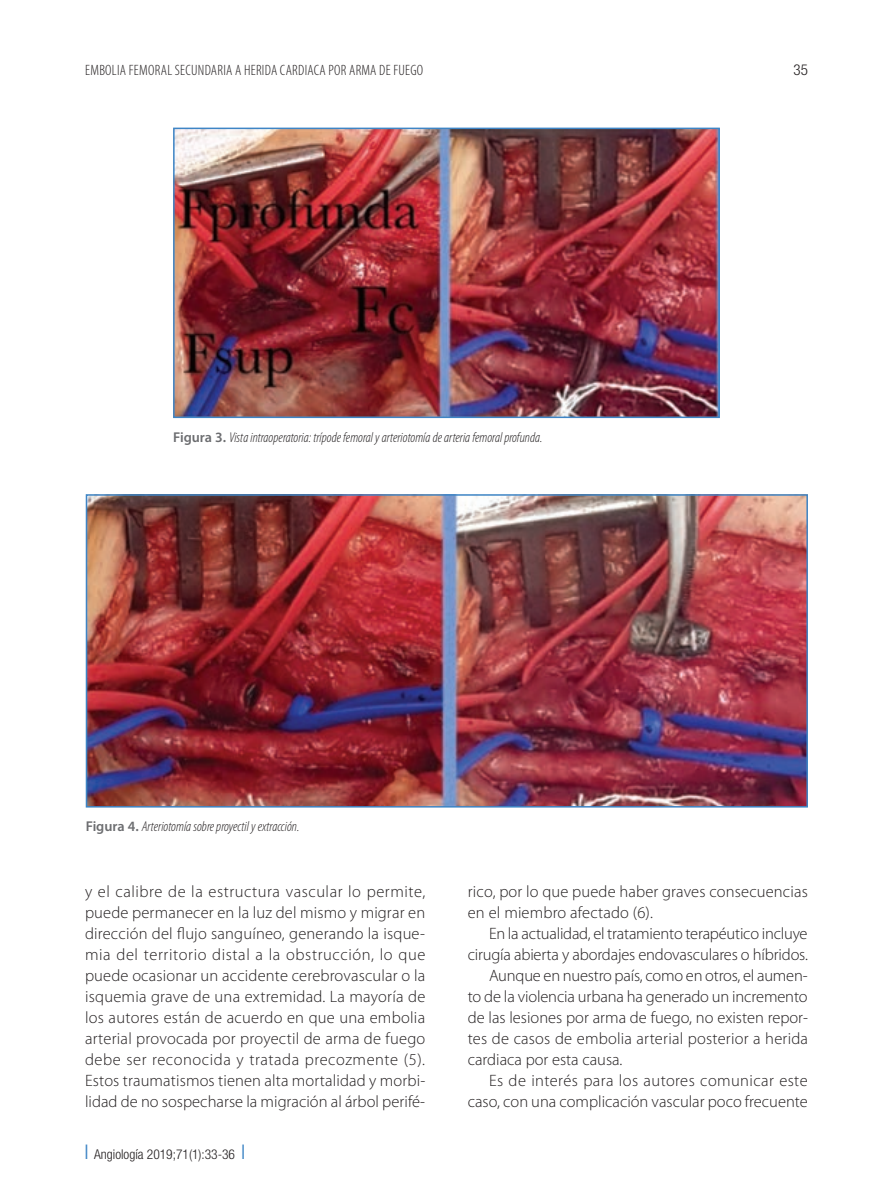
<style>
.page{position:relative;width:893px;height:1191px;background:#fff}
.page>*{position:absolute;margin:0;border:0;box-sizing:border-box;transform-origin:0 0}
.t1{font:300 16.5px/21px "Myriad Pro";color:#231f20;text-align:justify}
.t2{font:300 16.5px "Myriad Pro";letter-spacing:.025em;color:#231f20}
.t3{font:300 condensed 15px "Myriad Pro";letter-spacing:.02em;color:#231f20}
.t4{font:300 condensed 15px "Helvetica Neue LT Std";color:#231f20}
.t5{font:italic 300 condensed 14.25px "Myriad Pro";color:#231f20}
.t6{font:300 condensed 13.5px "Helvetica Neue LT Std";color:#231f20}
.s1{font-weight:600;font-style:normal;font-stretch:normal;color:#6c6d70}
.s2{color:#3e85c5}
</style>
<div class="page">
<img style="left:176px;top:131px;width:541px;height:284px">
<div style="left:173px;top:128px;width:547px;height:290px;border:2px solid #3e85c5"></div>
<img style="left:89px;top:497px;width:716px;height:307px">
<div style="left:86px;top:494px;width:722px;height:313px;border:2px solid #3e85c5"></div>
<p class="t3" style="left:85px;top:62px;width:340px">EMBOLIA FEMORAL SECUNDARIA A HERIDA CARDIACA POR ARMA DE FUEGO</p>
<p class="t5" style="left:173px;top:430px;width:371px"><span class="s1">Figura 3.</span> Vista intraoperatoria: trípode femoral y arteriotomía de arteria femoral profunda.</p>
<p class="t5" style="left:86px;top:818px;width:215px"><span class="s1">Figura 4.</span> Arteriotomía sobre proyectil y extracción.</p>
<p class="t4" style="left:793px;top:61px;width:16px">35</p>
<p class="t1" style="left:85px;top:881px;width:342px">y el calibre de la estructura vascular lo permite, puede permanecer en la luz del mismo y migrar en dirección del flujo sanguíneo, generando la isque&shy;mia del territorio distal a la obstrucción, lo que puede ocasionar un accidente cerebrovascular o la isquemia grave de una extremidad. La mayoría de los autores están de acuerdo en que una embolia arterial provocada por proyectil de arma de fuego debe ser reconocida y tratada precozmente (5).<br>Estos traumatismos tienen alta mortalidad y morbi&shy;lidad de no sospecharse la migración al árbol perifé-</p>
<p class="t1" style="left:468px;top:881px;width:342px">rico, por lo que puede haber graves consecuencias en el miembro afectado (6).</p>
<p class="t1" style="left:489px;top:923px;width:320px">En la actualidad, el tratamiento terapéutico incluye</p>
<p class="t1" style="left:468px;top:944px;width:342px">cirugía abierta y abordajes endovasculares o híbridos.</p>
<p class="t1" style="left:489px;top:965px;width:320px">Aunque en nuestro país, como en otros, el aumen-</p>
<p class="t1" style="left:468px;top:986px;width:341px">to de la violencia urbana ha generado un incremento</p>
<p class="t1" style="left:468px;top:1007px;width:342px">de las lesiones por arma de fuego, no existen repor-</p>
<p class="t1" style="left:468px;top:1028px;width:342px">tes de casos de embolia arterial posterior a herida</p>
<p class="t1" style="left:468px;top:1049px;width:156px">cardiaca por esta causa.</p>
<p class="t2" style="left:489px;top:1071px;width:320px">Es de interés para los autores comunicar este</p>
<p class="t1" style="left:468px;top:1091px;width:342px">caso, con una complicación vascular poco frecuente</p>
<p class="t6" style="left:85px;top:1146px;width:161px"><span class="s2">❘</span> Angiología 2019;71(1):33-36 <span class="s2">❘</span></p>
</div>
